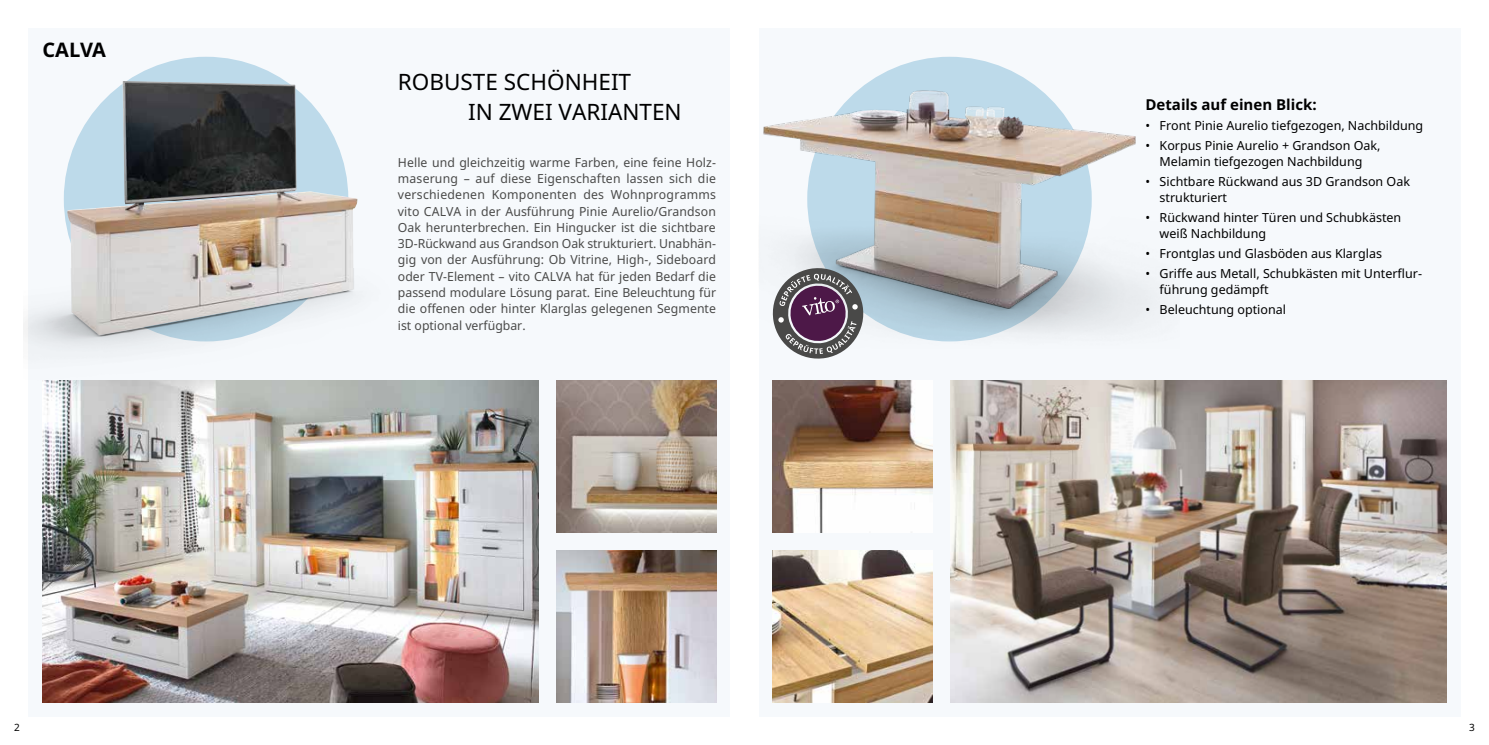
<style>
.page{position:relative;width:1489px;height:745px;background:#fff}
.page>*{position:absolute;margin:0;border:0;box-sizing:border-box;transform-origin:0 0}
.t1{font:22.5px/30px "Noto Sans";color:#000}
.t2{font:700 20px "Noto Sans";letter-spacing:-.01em;color:#000}
.t3{font:700 15px "Noto Sans";color:#000}
.t4{font:12.5px/16.2px "Noto Sans";letter-spacing:.005em;color:#494948;text-align:justify}
.t5{font:12.5px/16.2px "Noto Sans";color:#000}
.t6{font:10px "Noto Sans";color:#000}
</style>
<div class="page">
<div style="left:758px;top:28px;width:702px;height:688px;background:#f6f9fc"></div>
<div style="left:28px;top:28px;width:702px;height:688px;background:#f6f9fc"></div>
<div style="left:64px;top:57px;width:284px;height:284px;background:#bddaea;border-radius:50%"></div>
<img style="left:772px;top:380px;width:160px;height:152px">
<img style="left:772px;top:550px;width:160px;height:152px">
<img style="left:556px;top:550px;width:160px;height:152px">
<img style="left:556px;top:380px;width:160px;height:152px">
<img style="left:950px;top:380px;width:496px;height:322px">
<img style="left:23px;top:307px;width:225px;height:42px">
<img style="left:67px;top:81px;width:290px;height:254px">
<div style="left:807px;top:57px;width:284px;height:284px;background:#bddaea;border-radius:50%"></div>
<img style="left:763px;top:83px;width:389px;height:259px">
<img style="left:43px;top:380px;width:496px;height:322px">
<svg style="left:772px;top:268px;width:91px;height:90px"></svg>
<h2 class="t2" style="left:43px;top:35px;width:65px">CALVA</h2>
<h1 class="t1" style="left:468px;top:67px;width:215px;text-indent:-70px">ROBUSTE SCHÖNHEIT<br>IN ZWEI VARIANTEN</h1>
<p class="t4" style="left:398px;top:154px;width:320px">Helle und gleichzeitig warme Farben, eine feine Holz&shy;maserung – auf diese Eigenschaften lassen sich die verschiedenen Komponenten des Wohnprogramms vito CALVA in der Ausführung Pinie Aurelio/Grandson Oak herunterbrechen. Ein Hingucker ist die sichtbare 3D-Rückwand aus Grandson Oak strukturiert. Unabhän&shy;gig von der Ausführung: Ob Vitrine, High-, Sideboard oder TV-Element – vito CALVA hat für jeden Bedarf die passend modulare Lösung parat. Eine Beleuchtung für die offenen oder hinter Klarglas gelegenen Segmente ist optional verfügbar.</p>
<p class="t3" style="left:1145px;top:94px;width:173px">Details auf einen Blick:</p>
<p class="t5" style="left:1145px;top:117px;width:279px">• Front Pinie Aurelio tiefgezogen, Nachbildung</p>
<p class="t5" style="left:1145px;top:137px;width:236px;text-align:center">• Korpus Pinie Aurelio + Grandson Oak,<br>Melamin tiefgezogen Nachbildung</p>
<p class="t5" style="left:1159px;top:173px;width:252px;text-indent:-14px">• Sichtbare Rückwand aus 3D Grandson Oak strukturiert</p>
<p class="t5" style="left:1159px;top:209px;width:243px;text-indent:-14px">• Rückwand hinter Türen und Schubkästen weiß Nachbildung</p>
<p class="t5" style="left:1145px;top:245px;width:238px">• Frontglas und Glasböden aus Klarglas</p>
<p class="t5" style="left:1159px;top:265px;width:264px;text-indent:-14px">• Griffe aus Metall, Schubkästen mit Unterflur&shy;führung gedämpft</p>
<p class="t5" style="left:1145px;top:301px;width:142px">• Beleuchtung optional</p>
<p class="t6" style="left:14px;top:719px;width:7px">2</p>
<p class="t6" style="left:1468px;top:719px;width:7px">3</p>
</div>
